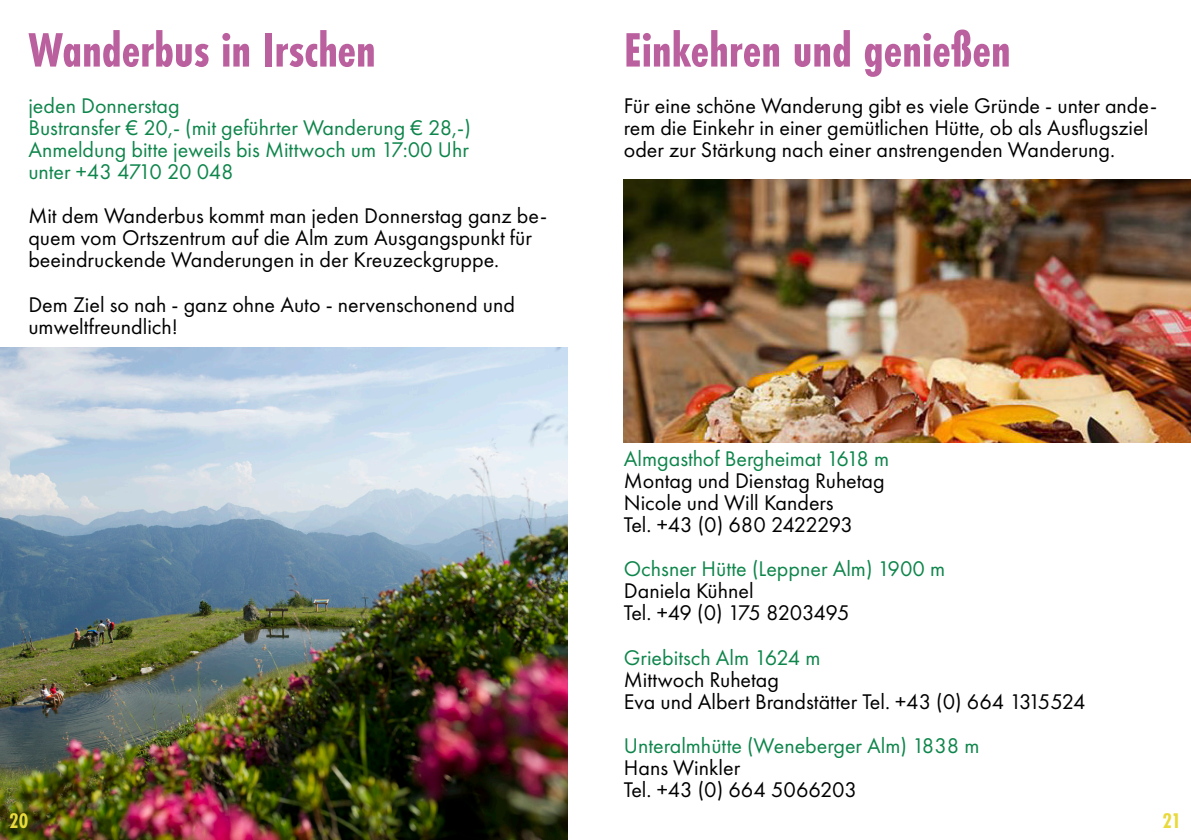
<style>
.page{position:relative;width:1191px;height:840px;background:#fff}
.page>*{position:absolute;margin:0;border:0;box-sizing:border-box;transform-origin:0 0}
.t1{font:700 50px "Futura PT Cond";color:#bb609e}
.t2{font:22px/22px "Futura PT";color:#000001}
.t3{font:22px "Futura PT";color:#0e854b}
.t4{font:22px "Futura PT";letter-spacing:-.04em;color:#000001}
.t5{font:700 22px "Futura PT Cond";color:#e8d93c}
</style>
<div class="page">
<img style="left:624px;top:179px;width:567px;height:263px">
<img style="left:0;top:348px;width:567px;height:491px">
<p class="t1" style="left:28px;top:21px;width:349px">Wanderbus in Irschen</p>
<p class="t3" style="left:28px;top:93px;width:153px">jeden Donnerstag</p>
<p class="t3" style="left:28px;top:115px;width:444px">Bustransfer € 20,- (mit geführter Wanderung € 28,-)</p>
<p class="t3" style="left:28px;top:137px;width:442px">Anmeldung bitte jeweils bis Mittwoch um 17:00 Uhr</p>
<p class="t3" style="left:28px;top:159px;width:207px">unter +43 4710 20 048</p>
<p class="t2" style="left:28px;top:205px;width:520px">Mit dem Wanderbus kommt man jeden Donnerstag ganz be&shy;quem vom Ortszentrum auf die Alm zum Ausgangspunkt für beeindruckende Wanderungen in der Kreuzeckgruppe.</p>
<p class="t2" style="left:28px;top:293px;width:488px">Dem Ziel so nah - ganz ohne Auto - nervenschonend und umweltfreundlich!</p>
<p class="t5" style="left:9px;top:807px;width:21px">20</p>
<p class="t1" style="left:624px;top:21px;width:388px">Einkehren und genießen</p>
<p class="t2" style="left:624px;top:95px;width:535px">Für eine schöne Wanderung gibt es viele Gründe - unter ande&shy;rem die Einkehr in einer gemütlichen Hütte, ob als Ausflugsziel oder zur Stärkung nach einer anstrengenden Wanderung.</p>
<p class="t3" style="left:624px;top:445px;width:267px">Almgasthof Bergheimat 1618 m</p>
<p class="t2" style="left:624px;top:469px;width:262px">Montag und Dienstag Ruhetag</p>
<p class="t2" style="left:624px;top:491px;width:211px">Nicole und Will Kanders</p>
<p class="t4" style="left:624px;top:511px;width:231px">Tel. +43 (0) 680 2422293</p>
<p class="t3" style="left:624px;top:555px;width:323px">Ochsner Hütte (Leppner Alm) 1900 m</p>
<p class="t2" style="left:624px;top:579px;width:131px">Daniela Kühnel</p>
<p class="t4" style="left:624px;top:599px;width:227px">Tel. +49 (0) 175 8203495</p>
<p class="t3" style="left:624px;top:643px;width:198px">Griebitsch Alm 1624 m</p>
<p class="t2" style="left:624px;top:667px;width:157px">Mittwoch Ruhetag</p>
<p class="t2" style="left:624px;top:689px;width:463px">Eva und Albert Brandstätter Tel. +43 (0) 664 1315524</p>
<p class="t3" style="left:624px;top:731px;width:357px">Unteralmhütte (Weneberger Alm) 1838 m</p>
<p class="t2" style="left:624px;top:755px;width:118px">Hans Winkler</p>
<p class="t2" style="left:624px;top:777px;width:235px">Tel. +43 (0) 664 5066203</p>
<p class="t5" style="left:1162px;top:807px;width:20px">21</p>
</div>
